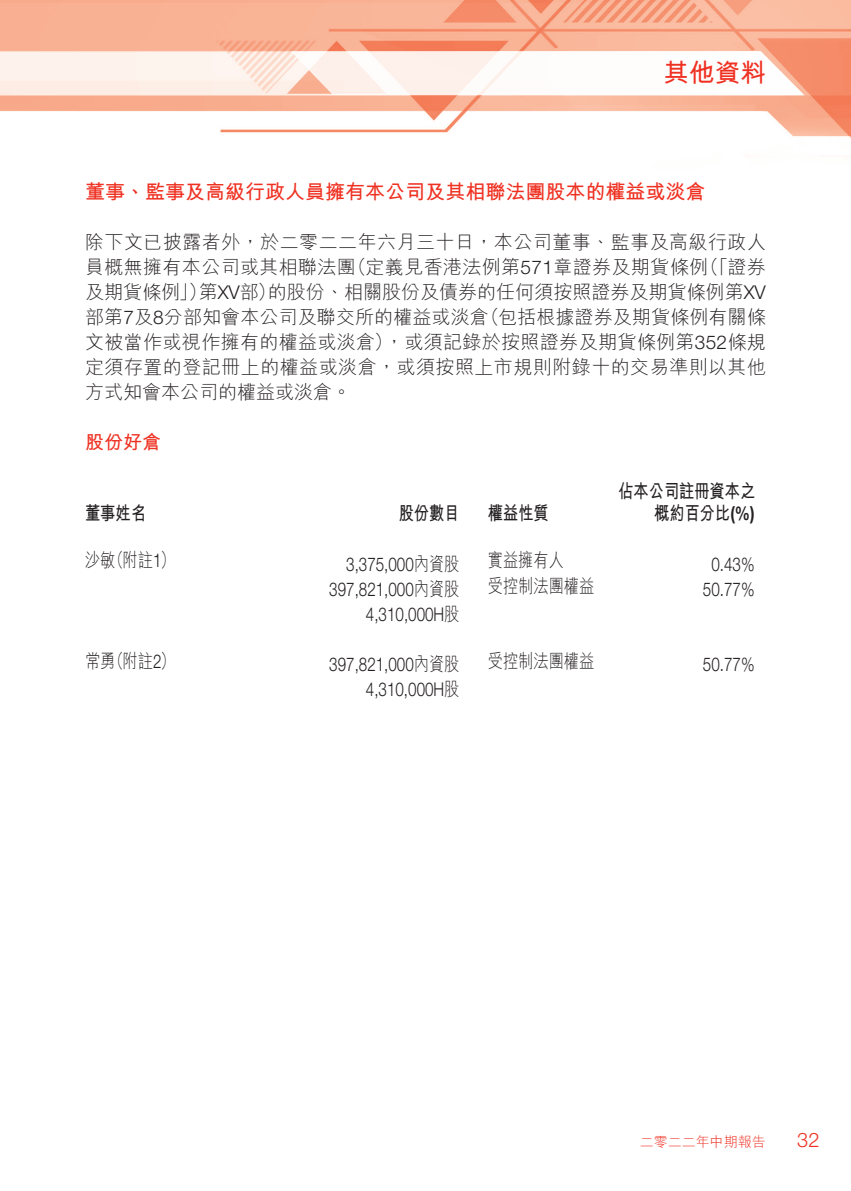
<style>
.page{position:relative;width:851px;height:1191px;background:#fff}
.page>*{position:absolute;margin:0;border:0;box-sizing:border-box;transform-origin:0 0}
.t1{font:700 25.6px "M Hei HK";color:#ef3122}
.t2{font:700 20px "M Hei HK";color:#ef3122}
.t3{font:300 20px "Helvetica Neue LT Std";color:#ef3122}
.t4{font:300 19px/25px "M Hei HK";letter-spacing:.02em;color:#231f20;text-align:right}
.t5{font:300 19px/25px "Helvetica Neue LT Std";color:#231f20;text-align:right;scale:.8 1}
.t6{font:300 19px/25px "M Hei HK";color:#231f20}
.t7{font:700 19px/22px "M Hei HK";color:#231f20;text-align:right;scale:.8 1}
.t8{font:300 19px "M Hei HK";letter-spacing:.02em;color:#231f20;scale:.8 1}
.t9{font:300 19px "M Hei HK";color:#231f20;scale:.8 1}
.t10{font:700 19px "M Hei HK";color:#ef3122}
.t11{font:300 14px "M Hei HK";color:#ef3122}
.s1{font-family:"Helvetica Neue LT Std"}
.s2{font-family:"M Hei HK"}
</style>
<div class="page">
<img style="left:0;top:0;width:850px;height:137px">
<svg style="left:290px;top:51px;width:514px;height:44px"></svg>
<h1 class="t1" style="left:663px;top:54px;width:104px">其他資料</h1>
<p class="t2" style="left:85px;top:177px;width:622px">董事、監事及高級行政人員擁有本公司及其相聯法團股本的權益或淡倉</p>
<p class="t4" style="left:85px;top:229px;width:682px">除下文已披露者外，於二零二二年六月三十日，本公司董事、監事及高級行政人（「證券</p>
<p class="t6" style="left:268px;top:254px;width:499px;text-indent:-183px">員概無擁有本公司或其相聯法團<br>的股份、相關股份及債券的任何須按照證券及期貨條例第<span class="s1">XV</span></p>
<p class="t4" style="left:348px;top:254px;width:361px">（定義見香港法例第<span class="s1">571</span>章證券及期貨條例</p>
<p class="t4" style="left:85px;top:279px;width:123px">及期貨條例」）</p>
<p class="t4" style="left:199px;top:279px;width:79px">第<span class="s1">XV</span>部）</p>
<p class="t4" style="left:480px;top:304px;width:286px">（包括根據證券及期貨條例有關條</p>
<p class="t4" style="left:85px;top:304px;width:682px;text-align:left">部第及<span class="s1">7 8</span>分部知會本公司及聯交所的權益或淡倉<br>文被當作或視作擁有的權益或淡倉，）或須記錄於按照證券及期貨條例第<span class="s1">352</span>條規定須存置的登記冊上的權益或淡倉，或須按照上市規則附錄十的交易準則以其他方式知會本公司的權益或淡倉。</p>
<p class="t10" style="left:85px;top:429px;width:77px">股份好倉</p>
<p class="t7" style="left:618px;top:479px;width:172px">佔本公司註冊資本之概約百分比 <span class="s1">%) (</span></p>
<p class="t7" style="left:488px;top:501px;width:77px">權益性質</p>
<p class="t7" style="left:85px;top:501px;width:78px">董事姓名</p>
<p class="t7" style="left:398px;top:501px;width:77px">股份數目</p>
<p class="t8" style="left:109px;top:547px;width:85px">（附註）<span class="s1">1</span></p>
<p class="t8" style="left:85px;top:547px;width:40px">沙敏</p>
<p class="t5" style="left:346px;top:551px;width:143px">3,375,000<span class="s2">內資股</span></p>
<p class="t8" style="left:488px;top:547px;width:96px">實益擁有人</p>
<p class="t5" style="left:711px;top:551px;width:55px">0.43%</p>
<p class="t5" style="left:329px;top:576px;width:164px">397,821,000<span class="s2">內資股<br></span>4,310,000H<span class="s2">股</span></p>
<p class="t9" style="left:488px;top:572px;width:134px">受控制法團權益</p>
<p class="t5" style="left:702px;top:576px;width:66px">50.77%</p>
<p class="t8" style="left:109px;top:647px;width:85px">（附註）<span class="s1">2</span></p>
<p class="t8" style="left:85px;top:647px;width:40px">常勇</p>
<p class="t5" style="left:329px;top:651px;width:164px">397,821,000<span class="s2">內資股</span></p>
<p class="t9" style="left:488px;top:647px;width:135px">受控制法團權益</p>
<p class="t5" style="left:702px;top:651px;width:66px">50.77%</p>
<p class="t5" style="left:366px;top:676px;width:118px">4,310,000H<span class="s2">股</span></p>
<p class="t11" style="left:639px;top:1132px;width:127px">二零二二年中期報告</p>
<p class="t3" style="left:797px;top:1127px;width:24px">32</p>
</div>
